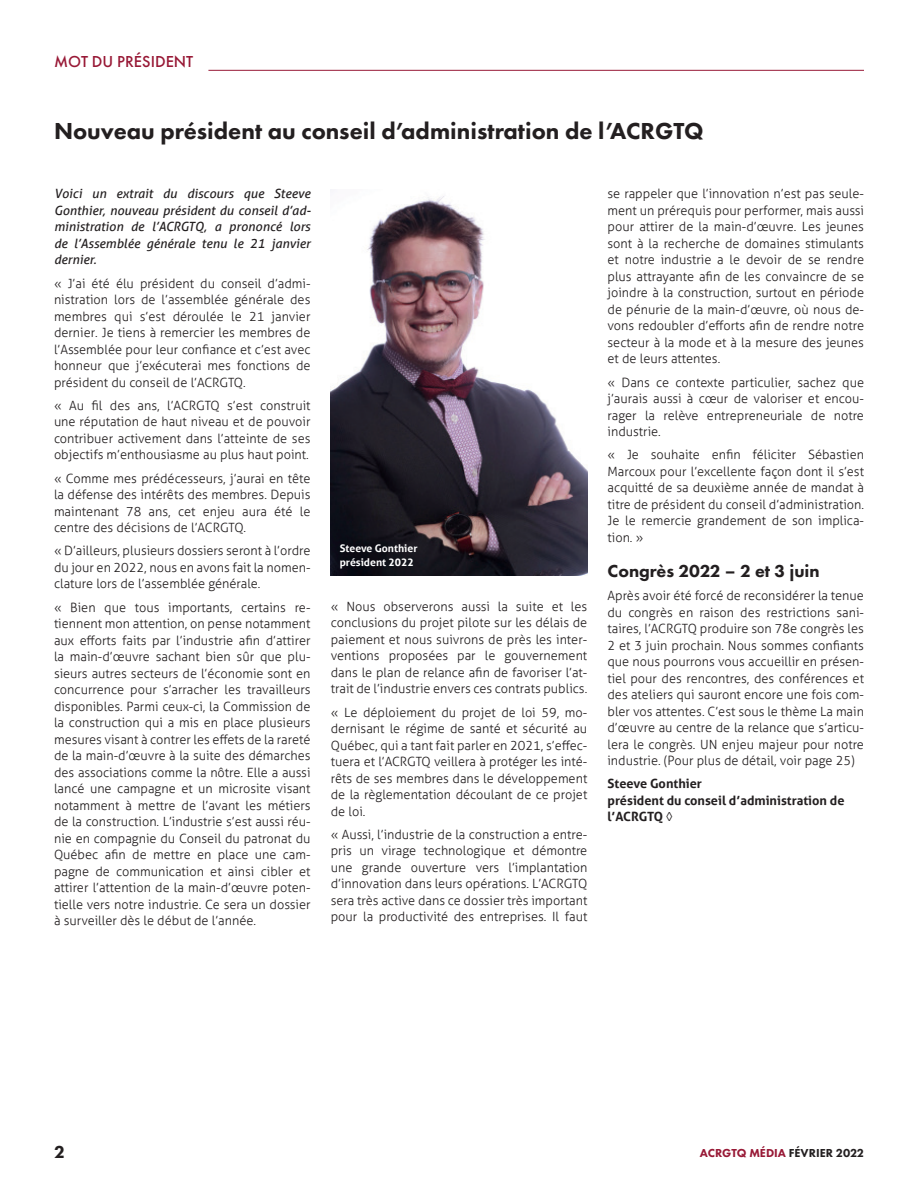
<style>
.page{position:relative;width:918px;height:1188px;background:#fff}
.page>*{position:absolute;margin:0;border:0;box-sizing:border-box;transform-origin:0 0}
.t1{font:800 24px "Futura PT";color:#231f20}
.t2{font:800 18px "Futura PT";color:#231f20}
.t3{font:500 16.5px "Futura PT";color:#981936}
.t4{font:300 12.75px/16.5px "Aller";color:#231f20;text-align:justify}
.t5{font:italic 12.75px/16.5px "Aller";color:#231f20;text-align:justify}
.t6{font:700 12.75px/16.5px "Aller";color:#231f20}
.t7{font:800 12px "Futura PT";color:#981936}
.t8{font:700 10.5px/13.5px "Aller";color:#fff}
.s1{font-weight:300}
.s2{color:#231f20}
</style>
<div class="page">
<hr style="left:208px;top:70px;width:656px;height:1px;background:#981936">
<img style="left:331px;top:196px;width:256px;height:380px">
<p class="t3" style="left:54px;top:51px;width:141px">MOT DU PRÉSIDENT</p>
<h1 class="t1" style="left:54px;top:116px;width:651px">Nouveau président au conseil d’administration de l’ACRGTQ</h1>
<p class="t5" style="left:54px;top:186px;width:258px">Voici un extrait du discours que Steeve Gonthier, nouveau président du conseil d’ad&shy;ministration de l’ACRGTQ, a prononcé lors de l’Assemblée générale tenu le 21 janvier dernier.</p>
<p class="t4" style="left:54px;top:275px;width:258px">« J’ai été élu président du conseil d’admi&shy;nistration lors de l’assemblée générale des membres qui s’est déroulée le 21 janvier dernier. Je tiens à remercier les membres de l’Assemblée pour leur confiance et c’est avec honneur que j’exécuterai mes fonctions de président du conseil de l’ACRGTQ.</p>
<p class="t4" style="left:54px;top:397px;width:258px">« Au fil des ans, l’ACRGTQ s’est construit une réputation de haut niveau et de pouvoir contribuer activement dans l’atteinte de ses objectifs m’enthousiasme au plus haut point.</p>
<p class="t4" style="left:54px;top:470px;width:258px">« Comme mes prédécesseurs, j’aurai en tête la défense des intérêts des membres. Depuis maintenant 78 ans, cet enjeu aura été le centre des décisions de l’ACRGTQ.</p>
<p class="t4" style="left:54px;top:543px;width:258px">« D’ailleurs, plusieurs dossiers seront à l’ordre du jour en 2022, nous en avons fait la nomen&shy;clature lors de l’assemblée générale.</p>
<p class="t4" style="left:54px;top:599px;width:258px">« Bien que tous importants, certains re&shy;tiennent mon attention, on pense notamment aux efforts faits par l’industrie afin d’attirer la main-d’œuvre sachant bien sûr que plu&shy;sieurs autres secteurs de l’économie sont en concurrence pour s’arracher les travailleurs disponibles. Parmi ceux-ci, la Commission de la construction qui a mis en place plusieurs mesures visant à contrer les effets de la rareté de la main-d’œuvre à la suite des démarches des associations comme la nôtre. Elle a aussi lancé une campagne et un microsite visant notamment à mettre de l’avant les métiers de la construction. L’industrie s’est aussi réu&shy;nie en compagnie du Conseil du patronat du Québec afin de mettre en place une cam&shy;pagne de communication et ainsi cibler et attirer l’attention de la main-d’œuvre poten&shy;tielle vers notre industrie. Ce sera un dossier à surveiller dès le début de l’année.</p>
<p class="t4" style="left:331px;top:598px;width:258px">« Nous observerons aussi la suite et les conclusions du projet pilote sur les délais de paiement et nous suivrons de près les inter&shy;ventions proposées par le gouvernement dans le plan de relance afin de favoriser l’at&shy;trait de l’industrie envers ces contrats publics.</p>
<p class="t8" style="left:340px;top:542px;width:79px">Steeve Gonthier président 2022</p>
<p class="t4" style="left:331px;top:704px;width:258px">« Le déploiement du projet de loi 59, mo&shy;dernisant le régime de santé et sécurité au Québec, qui a tant fait parler en 2021, s’effec&shy;tuera et l’ACRGTQ veillera à protéger les inté&shy;rêts de ses membres dans le développement de la règlementation découlant de ce projet de loi.</p>
<p class="t4" style="left:331px;top:826px;width:258px">« Aussi, l’industrie de la construction a entre&shy;pris un virage technologique et démontre une grande ouverture vers l’implantation d’innovation dans leurs opérations. L’ACRGTQ sera très active dans ce dossier très important pour la productivité des entreprises. Il faut</p>
<p class="t4" style="left:608px;top:186px;width:258px">se rappeler que l’innovation n’est pas seule&shy;ment un prérequis pour performer, mais aussi pour attirer de la main-d’œuvre. Les jeunes sont à la recherche de domaines stimulants et notre industrie a le devoir de se rendre plus attrayante afin de les convaincre de se joindre à la construction, surtout en période de pénurie de la main-d’œuvre, où nous de&shy;vons redoubler d’efforts afin de rendre notre secteur à la mode et à la mesure des jeunes et de leurs attentes.</p>
<p class="t4" style="left:608px;top:374px;width:258px">« Dans ce contexte particulier, sachez que j’aurais aussi à cœur de valoriser et encou&shy;rager la relève entrepreneuriale de notre industrie.</p>
<p class="t4" style="left:608px;top:447px;width:258px">« Je souhaite enfin féliciter Sébastien Marcoux pour l’excellente façon dont il s’est acquitté de sa deuxième année de mandat à titre de président du conseil d’administration.<br>Je le remercie grandement de son implica&shy;tion. »</p>
<h2 class="t2" style="left:608px;top:560px;width:214px">Congrès 2022 – 2 et 3 juin</h2>
<p class="t4" style="left:608px;top:587px;width:258px">Après avoir été forcé de reconsidérer la tenue du congrès en raison des restrictions sani&shy;taires, l’ACRGTQ produire son 78e congrès les 2 et 3 juin prochain. Nous sommes confiants que nous pourrons vous accueillir en présen&shy;tiel pour des rencontres, des conférences et des ateliers qui sauront encore une fois com&shy;bler vos attentes. C’est sous le thème La main d’œuvre au centre de la relance que s’articu&shy;lera le congrès. UN enjeu majeur pour notre industrie. (Pour plus de détail, voir page 25)</p>
<p class="t6" style="left:608px;top:776px;width:239px">Steeve Gonthier<br>président du conseil d’administration de l’ACRGTQ <span class="s1">◊</span></p>
<h2 class="t2" style="left:54px;top:1141px;width:12px">2</h2>
<p class="t7" style="left:700px;top:1145px;width:166px">ACRGTQ MÉDIA <span class="s2">FÉVRIER 2022</span></p>
</div>
